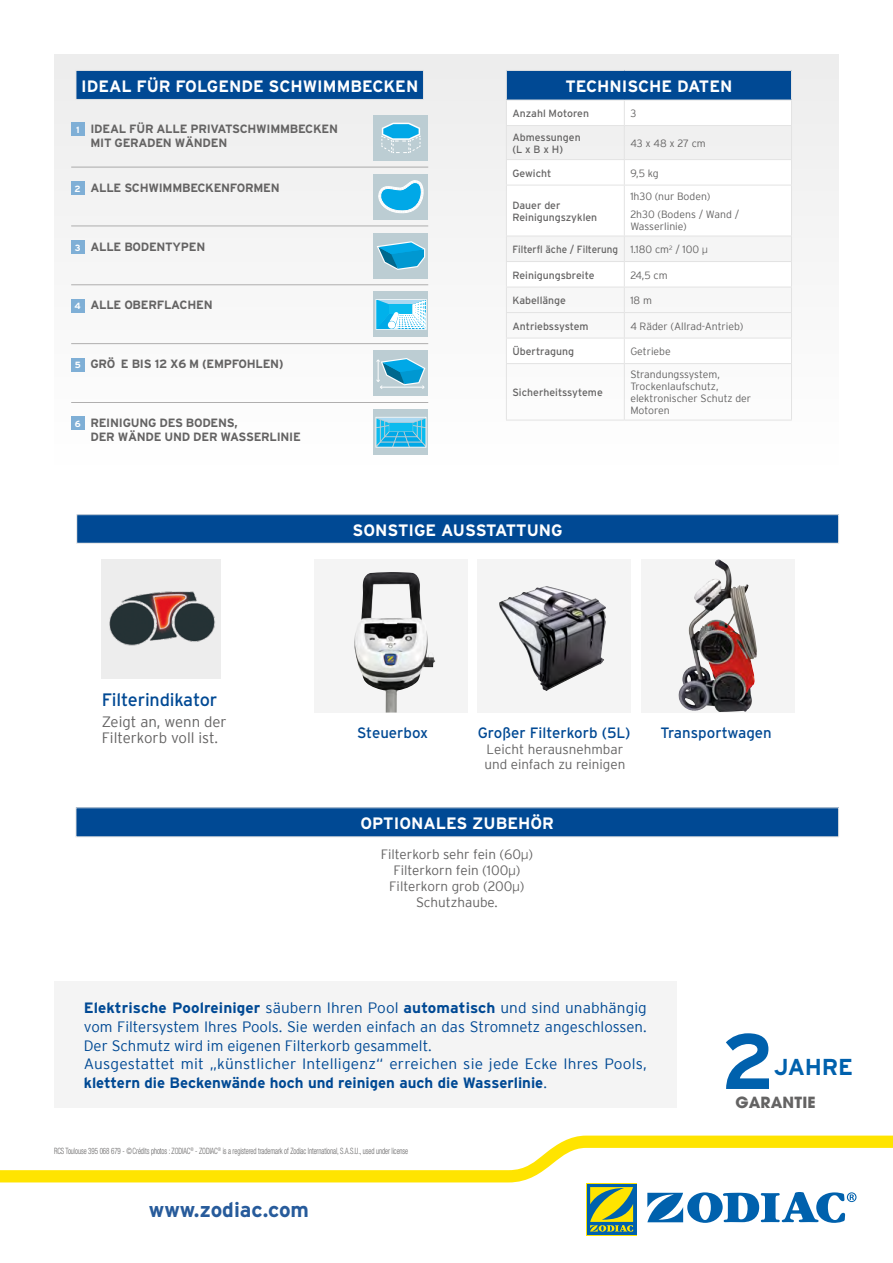
<style>
.page{position:relative;width:893px;height:1263px;background:#fff}
.page>*{position:absolute;margin:0;border:0;box-sizing:border-box;transform-origin:0 0}
.t1{font:700 78.3px "Interstate";color:#0061ad}
.t2{font:700 23.1px "Interstate";letter-spacing:-.01em;color:#0061ad}
.t3{font:700 20.85px "Interstate";color:#275b9b}
.t4{font:18px "Interstate";letter-spacing:-.01em;color:#004994}
.t5{font:700 16.5px "Interstate";color:#fff}
.t6{font:700 15.45px "Avant Garde LT";letter-spacing:.01em;color:#646363}
.t7{font:300 15px/18.8px "Interstate";color:#004994}
.t8{font:15px "Interstate";color:#004994}
.t9{font:300 15px/16.5px "Interstate";color:#646363}
.t10{font:300 13.5px/16.2px "Interstate";color:#646363;text-align:center}
.t11{font:700 12px/13.8px "Interstate";letter-spacing:-.02em;color:#646363}
.t12{font:300 10.5px/12px "Interstate";color:#646363}
.t13{font:10.5px/12px "Interstate";color:#646363}
.t14{font:300 condensed 8.7px "Helvetica Neue LT Std";letter-spacing:-.01em;color:#646363;scale:.8 1}
.s1{font-size:9px;color:#fff}
.s2{font-weight:400}
.s3{font-family:"Helvetica Neue LT Std"}
.s4{font-weight:700}
</style>
<div class="page">
<div style="left:54px;top:54px;width:785px;height:411px;background:#f8f8f8"></div>
<img style="left:102px;top:559px;width:119px;height:120px">
<div style="left:315px;top:559px;width:153px;height:153px;background:#f4f4f4"></div>
<img style="left:354px;top:572px;width:82px;height:140px">
<div style="left:478px;top:559px;width:153px;height:153px;background:#f4f4f4"></div>
<svg style="left:641px;top:559px;width:153px;height:153px;fill:#f4f4f4"></svg>
<img style="left:678px;top:559px;width:48px;height:152px">
<div style="left:587px;top:1184px;width:49px;height:51px;background:#0061ad"></div>
<svg style="left:0;top:1135px;width:893px;height:97px"></svg>
<div style="left:506px;top:70px;width:285px;height:30px;background:#004994"></div>
<hr style="left:506px;top:70px;width:118px;height:1px;background:#e3e3e3">
<hr style="left:624px;top:70px;width:168px;height:1px;background:#e3e3e3">
<hr style="left:506px;top:100px;width:118px;height:1px;background:#e3e3e3">
<svg style="left:506px;top:71px;width:1px;height:54px"></svg>
<hr style="left:624px;top:100px;width:168px;height:1px;background:#e3e3e3">
<svg style="left:624px;top:101px;width:1px;height:24px"></svg>
<svg style="left:791px;top:71px;width:1px;height:54px"></svg>
<hr style="left:506px;top:125px;width:118px;height:1px;background:#e3e3e3">
<hr style="left:506px;top:126px;width:1px;height:33px;background:#e3e3e3">
<hr style="left:624px;top:125px;width:168px;height:1px;background:#e3e3e3">
<hr style="left:624px;top:126px;width:1px;height:33px;background:#e3e3e3">
<hr style="left:791px;top:126px;width:1px;height:33px;background:#e3e3e3">
<hr style="left:506px;top:159px;width:118px;height:1px;background:#e3e3e3">
<svg style="left:506px;top:160px;width:1px;height:25px"></svg>
<hr style="left:624px;top:159px;width:168px;height:1px;background:#e3e3e3">
<svg style="left:624px;top:160px;width:1px;height:25px"></svg>
<svg style="left:791px;top:160px;width:1px;height:25px"></svg>
<hr style="left:506px;top:185px;width:118px;height:1px;background:#e3e3e3">
<hr style="left:506px;top:185px;width:1px;height:51px;background:#e3e3e3">
<hr style="left:624px;top:185px;width:168px;height:1px;background:#e3e3e3">
<hr style="left:624px;top:185px;width:1px;height:51px;background:#e3e3e3">
<hr style="left:791px;top:185px;width:1px;height:51px;background:#e3e3e3">
<hr style="left:506px;top:236px;width:118px;height:1px;background:#e3e3e3">
<hr style="left:624px;top:236px;width:168px;height:1px;background:#e3e3e3">
<hr style="left:506px;top:261px;width:118px;height:1px;background:#e3e3e3">
<hr style="left:624px;top:261px;width:168px;height:1px;background:#e3e3e3">
<hr style="left:506px;top:287px;width:118px;height:1px;background:#e3e3e3">
<hr style="left:624px;top:287px;width:168px;height:1px;background:#e3e3e3">
<hr style="left:506px;top:312px;width:118px;height:1px;background:#e3e3e3">
<hr style="left:624px;top:312px;width:168px;height:1px;background:#e3e3e3">
<hr style="left:506px;top:338px;width:118px;height:1px;background:#e3e3e3">
<svg style="left:506px;top:237px;width:1px;height:126px"></svg>
<hr style="left:624px;top:338px;width:168px;height:1px;background:#e3e3e3">
<svg style="left:624px;top:237px;width:1px;height:126px"></svg>
<svg style="left:791px;top:237px;width:1px;height:126px"></svg>
<hr style="left:506px;top:363px;width:118px;height:1px;background:#e3e3e3">
<hr style="left:506px;top:364px;width:1px;height:56px;background:#e3e3e3">
<hr style="left:624px;top:363px;width:168px;height:1px;background:#e3e3e3">
<hr style="left:624px;top:364px;width:1px;height:56px;background:#e3e3e3">
<hr style="left:791px;top:364px;width:1px;height:56px;background:#e3e3e3">
<hr style="left:506px;top:420px;width:118px;height:1px;background:#e3e3e3">
<hr style="left:624px;top:420px;width:168px;height:1px;background:#e3e3e3">
<hr style="left:71px;top:167px;width:357px;height:1px;background:#646363">
<hr style="left:71px;top:226px;width:357px;height:1px;background:#646363">
<hr style="left:71px;top:284px;width:357px;height:1px;background:#646363">
<hr style="left:71px;top:343px;width:357px;height:1px;background:#646363">
<hr style="left:71px;top:402px;width:357px;height:1px;background:#646363">
<div style="left:374px;top:115px;width:54px;height:46px;background:#bccdd3"></div>
<div style="left:374px;top:174px;width:54px;height:45px;background:#bccdd3"></div>
<div style="left:374px;top:233px;width:54px;height:45px;background:#bccdd3"></div>
<div style="left:374px;top:292px;width:54px;height:45px;background:#bccdd3"></div>
<div style="left:374px;top:351px;width:54px;height:45px;background:#bccdd3"></div>
<div style="left:374px;top:409px;width:54px;height:46px;background:#bccdd3"></div>
<svg style="left:375px;top:299px;width:52px;height:31px;background:#86d7f3"></svg>
<svg style="left:377px;top:358px;width:49px;height:31px"></svg>
<svg style="left:375px;top:417px;width:51px;height:31px;background:#4ec0e7"></svg>
<svg style="left:381px;top:123px;width:40px;height:30px"></svg>
<svg style="left:378px;top:180px;width:46px;height:33px"></svg>
<svg style="left:377px;top:241px;width:49px;height:29px"></svg>
<div style="left:76px;top:70px;width:347px;height:29px;background:#004994"></div>
<div style="left:76px;top:70px;width:348px;height:30px;border:1px solid #e3e3e3"></div>
<div style="left:54px;top:981px;width:622px;height:126px;background:#f4f4f4"></div>
<div style="left:76px;top:808px;width:763px;height:29px;background:#004994"></div>
<div style="left:77px;top:515px;width:762px;height:28px;background:#004994"></div>
<div style="left:76px;top:514px;width:763px;height:30px;border:1px solid #e3e3e3"></div>
<div style="left:71px;top:417px;width:13px;height:13px;background:#7fafd6"></div>
<div style="left:71px;top:358px;width:13px;height:13px;background:#7fafd6"></div>
<div style="left:71px;top:299px;width:13px;height:13px;background:#7fafd6"></div>
<div style="left:71px;top:240px;width:13px;height:13px;background:#7fafd6"></div>
<div style="left:71px;top:181px;width:13px;height:14px;background:#7fafd6"></div>
<div style="left:71px;top:123px;width:13px;height:13px;background:#7fafd6"></div>
<img style="left:499px;top:586px;width:107px;height:105px">
<p class="t5" style="left:81px;top:77px;width:339px">IDEAL FÜR FOLGENDE SCHWIMMBECKEN</p>
<p class="t11" style="left:90px;top:122px;width:249px;text-indent:-14px"><span class="s1">1</span> IDEAL FÜR ALLE PRIVATSCHWIMMBECKEN<br>MIT GERADEN WÄNDEN</p>
<p class="t11" style="left:75px;top:181px;width:207px"><span class="s1">2</span> ALLE SCHWIMMBECKENFORMEN</p>
<p class="t11" style="left:75px;top:239px;width:132px"><span class="s1">3</span> ALLE BODENTYPEN</p>
<p class="t11" style="left:75px;top:298px;width:140px"><span class="s1">4</span> ALLE OBERFLACHEN</p>
<p class="t11" style="left:75px;top:357px;width:210px"><span class="s1">5</span> GRÖΒE BIS 12 X6 M (EMPFOHLEN)</p>
<p class="t11" style="left:90px;top:416px;width:212px;text-indent:-16px"><span class="s1">6</span> REINIGUNG DES BODENS,<br>DER WÄNDE UND DER WASSERLINIE</p>
<p class="t5" style="left:565px;top:77px;width:169px">TECHNISCHE DATEN</p>
<p class="t13" style="left:512px;top:107px;width:78px">Anzahl Motoren</p>
<p class="t12" style="left:630px;top:107px;width:7px">3</p>
<p class="t13" style="left:512px;top:131px;width:70px">Abmessungen (L x B x H)</p>
<p class="t12" style="left:630px;top:137px;width:77px">43 x 48 x 27 cm</p>
<p class="t13" style="left:512px;top:167px;width:40px">Gewicht</p>
<p class="t12" style="left:630px;top:167px;width:30px">9,5 kg</p>
<p class="t13" style="left:512px;top:199px;width:86px">Dauer der<br>Reinigungszyklen</p>
<p class="t12" style="left:630px;top:187px;width:110px;line-height:18.5px">1h30 (nur Boden)<br>2h30 (Bodens / Wand /</p>
<p class="t12" style="left:512px;top:215px;width:197px;line-height:23px;text-indent:118px">Wasserlinie)<br><span class="s2">Filterfl äche / Filterung</span> 1.180 cm<sup>2</sup> / 100 <span class="s3">μ</span></p>
<p class="t13" style="left:512px;top:269px;width:84px">Reinigungsbreite</p>
<p class="t12" style="left:630px;top:269px;width:39px">24,5 cm</p>
<p class="t13" style="left:512px;top:294px;width:55px">Kabellänge</p>
<p class="t12" style="left:630px;top:294px;width:23px">18 m</p>
<p class="t13" style="left:512px;top:320px;width:78px">Antriebssystem</p>
<p class="t12" style="left:630px;top:320px;width:114px">4 Räder (Allrad-Antrieb)</p>
<p class="t13" style="left:512px;top:345px;width:63px">Übertragung</p>
<p class="t12" style="left:630px;top:345px;width:42px">Getriebe</p>
<p class="t13" style="left:512px;top:386px;width:92px">Sicherheitssyteme</p>
<p class="t12" style="left:630px;top:368px;width:122px">Strandungssystem,<br>Trockenlaufschutz, elektronischer Schutz der<br>Motoren</p>
<p class="t5" style="left:353px;top:521px;width:212px">SONSTIGE AUSSTATTUNG</p>
<p class="t4" style="left:102px;top:690px;width:117px">Filterindikator</p>
<p class="t9" style="left:102px;top:713px;width:127px">Zeigt an, wenn der<br>Filterkorb voll ist.</p>
<p class="t8" style="left:357px;top:724px;width:73px">Steuerbox</p>
<p class="t8" style="left:478px;top:724px;width:154px">Großer Filterkorb (5L)</p>
<p class="t10" style="left:484px;top:741px;width:142px;line-height:15px;text-align:left">Leicht herausnehmbar und einfach zu reinigen</p>
<p class="t5" style="left:360px;top:814px;width:195px">OPTIONALES ZUBEHÖR</p>
<p class="t10" style="left:381px;top:846px;width:154px">Filterkorb sehr fein (60<span class="s3">μ</span>)<br>Filterkorn fein (100<span class="s3">µ</span>)<br>Filterkorn grob (200<span class="s3">μ</span>)<br>Schutzhaube.</p>
<p class="t8" style="left:661px;top:724px;width:113px">Transportwagen</p>
<p class="t7" style="left:84px;top:998px;width:565px"><span class="s4">Elektrische Poolreiniger</span> säubern Ihren Pool <span class="s4">automatisch</span> und sind unabhängig vom Filtersystem Ihres Pools. Sie werden einfach an das Stromnetz angeschlossen.<br>Der Schmutz wird im eigenen Filterkorb gesammelt.<br>Ausgestattet mit „künstlicher Intelligenz“ erreichen sie jede Ecke Ihres Pools, <span class="s4">klettern die Beckenwände hoch und reinigen auch die Wasserlinie</span>.</p>
<p class="t14" style="left:54px;top:1146px;width:444px">RCS Toulouse 395 068 679 - ©Crédits photos : ZODIAC<sup>®</sup> - ZODIAC<sup>®</sup> is a registered trademark of Zodiac International, S.A.S.U., used under license</p>
<h3 class="t3" style="left:149px;top:1198px;width:162px">www.zodiac.com</h3>
<h1 class="t1" style="left:721px;top:1018px;width:55px">2</h1>
<p class="t6" style="left:735px;top:1092px;width:82px">GARANTIE</p>
<h2 class="t2" style="left:774px;top:1054px;width:81px">JAHRE</h2>
</div>
